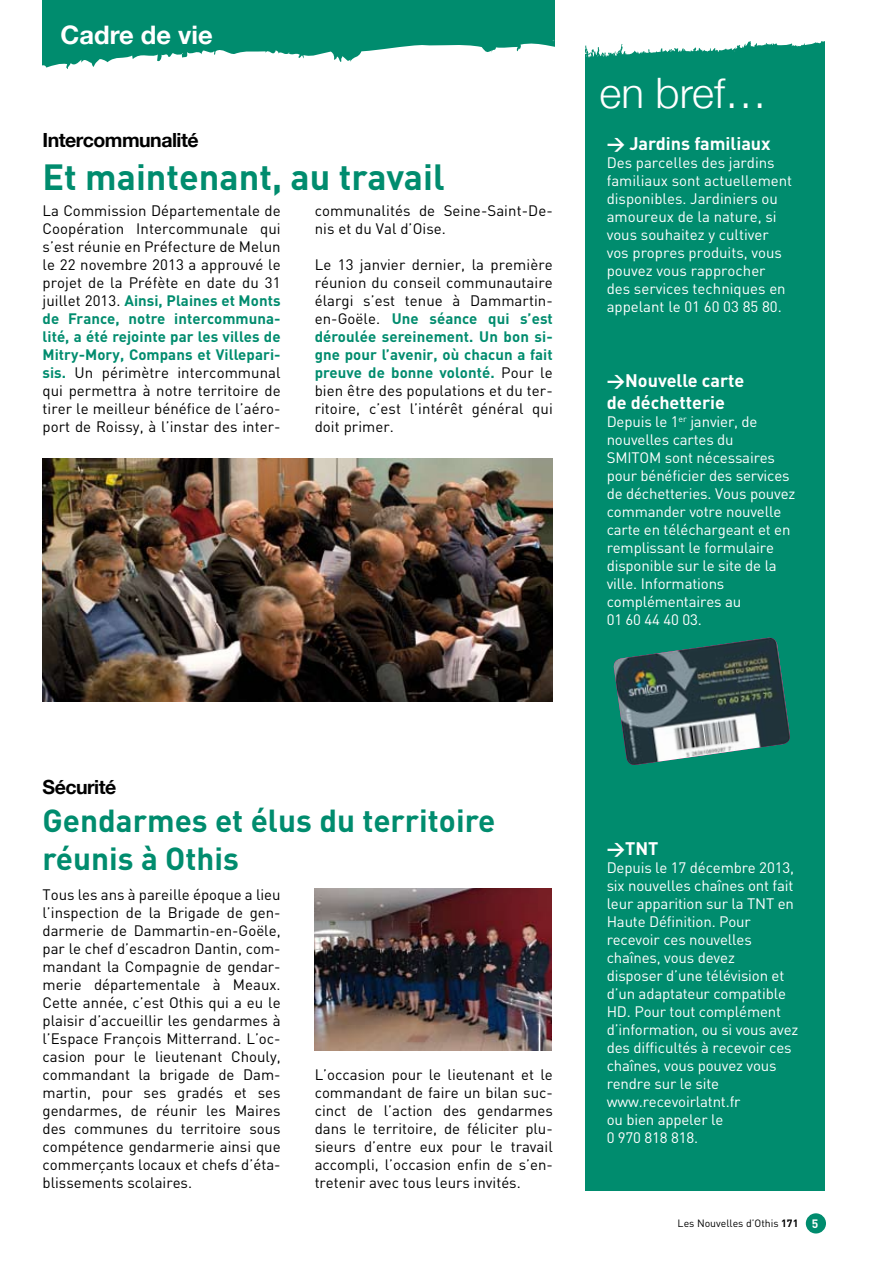
<style>
.page{position:relative;width:893px;height:1263px;background:#fff}
.page>*{position:absolute;margin:0;border:0;box-sizing:border-box;transform-origin:0 0}
.t1{font:300 42px "Helvetica Neue";color:#fff}
.t2{font:700 36px "DIN";color:#008c6e}
.t3{font:700 31.5px/37.8px "DIN";color:#008c6e}
.t4{font:700 25.5px "Helvetica Neue";color:#fff}
.t5{font:700 19.5px "Helvetica Neue";letter-spacing:-.025em;color:#000}
.t6{font:700 18px/21.6px "DIN";color:#fff}
.t7{font:15px/18px "DIN";letter-spacing:.005em;color:#000;text-align:justify}
.t8{font:15px/18px "DIN";letter-spacing:-.01em;color:#fff}
.t9{font:700 12px "DIN";color:#fff}
.t10{font:10.5px "DIN";color:#000}
.s1{font-weight:700;color:#008c6e}
.s2{font-weight:700}
</style>
<div class="page">
<div style="left:43px;top:0;width:512px;height:68px;background:#008c6e"></div>
<div style="left:806px;top:1213px;width:20px;height:20px;background:#008c6e;border-radius:50%"></div>
<div style="left:585px;top:41px;width:240px;height:1150px;background:#008c6e"></div>
<img style="left:43px;top:458px;width:510px;height:244px">
<svg style="left:42px;top:28px;width:783px;height:41px"></svg>
<img style="left:613px;top:638px;width:177px;height:127px">
<img style="left:315px;top:888px;width:236px;height:162px">
<h3 class="t4" style="left:61px;top:19px;width:154px">Cadre de vie</h3>
<h3 class="t5" style="left:43px;top:128px;width:158px">Intercommunalité</h3>
<h2 class="t2" style="left:43px;top:153px;width:404px">Et maintenant, au travail</h2>
<p class="t7" style="left:43px;top:201px;width:240px">La Commission Départementale de Coopération Intercommunale qui s’est réunie en Préfecture de Melun le 22 novembre 2013 a approuvé le projet de la Préfète en date du 31 juillet 2013. <span class="s1">Ainsi, Plaines et Monts de France, notre intercommuna&shy;lité, a été rejointe par les villes de Mitry-Mory, Compans et Villepari&shy;sis.</span> Un périmètre intercommunal qui permettra à notre territoire de tirer le meilleur bénéfice de l’aéro&shy;port de Roissy, à l’instar des inter-</p>
<p class="t7" style="left:315px;top:201px;width:240px">communalités de Seine-Saint-De&shy;nis et du Val d’Oise.</p>
<p class="t7" style="left:315px;top:255px;width:240px">Le 13 janvier dernier, la première réunion du conseil communautaire élargi s’est tenue à Dammartin&shy;en-Goële. <span class="s1">Une séance qui s’est déroulée sereinement. Un bon si&shy;gne pour l’avenir, où chacun a fait preuve de bonne volonté.</span> Pour le bien être des populations et du ter&shy;ritoire, c’est l’intérêt général qui doit primer.</p>
<h1 class="t1" style="left:600px;top:68px;width:169px">en bref…</h1>
<p class="t6" style="left:607px;top:132px;width:166px">&gt; Jardins familiaux</p>
<p class="t8" style="left:607px;top:153px;width:187px">Des parcelles des jardins familiaux sont actuellement disponibles. Jardiniers ou amoureux de la nature, si vous souhaitez y cultiver vos propres produits, vous pouvez vous rapprocher des services techniques en appelant le 01 60 03 85 80.</p>
<p class="t6" style="left:607px;top:369px;width:139px">&gt;Nouvelle carte de déchetterie</p>
<p class="t8" style="left:607px;top:412px;width:190px">Depuis le 1<sup>er</sup> janvier, de nouvelles cartes du<br>SMITOM sont nécessaires pour bénéficier des services de déchetteries. Vous pouvez commander votre nouvelle carte en téléchargeant et en remplissant le formulaire disponible sur le site de la ville. Informations complémentaires au<br>01 60 44 40 03.</p>
<h3 class="t5" style="left:43px;top:775px;width:75px">Sécurité</h3>
<h3 class="t3" style="left:43px;top:800px;width:454px">Gendarmes et élus du territoire réunis à Othis</h3>
<p class="t7" style="left:43px;top:885px;width:240px">Tous les ans à pareille époque a lieu l’inspection de la Brigade de gen&shy;darmerie de Dammartin-en-Goële, par le chef d’escadron Dantin, com&shy;mandant la Compagnie de gendar&shy;merie départementale à Meaux.<br>Cette année, c’est Othis qui a eu le plaisir d’accueillir les gendarmes à l’Espace François Mitterrand. L’oc&shy;casion pour le lieutenant Chouly, commandant la brigade de Dam&shy;martin, pour ses gradés et ses gendarmes, de réunir les Maires des communes du territoire sous compétence gendarmerie ainsi que commerçants locaux et chefs d’éta&shy;blissements scolaires.</p>
<p class="t7" style="left:315px;top:1065px;width:240px">L’occasion pour le lieutenant et le commandant de faire un bilan suc&shy;cinct de l’action des gendarmes dans le territoire, de féliciter plu&shy;sieurs d’entre eux pour le travail accompli, l’occasion enfin de s’en&shy;tretenir avec tous leurs invités.</p>
<p class="t6" style="left:607px;top:837px;width:53px">&gt;TNT</p>
<p class="t8" style="left:607px;top:859px;width:193px">Depuis le 17 décembre 2013, six nouvelles chaînes ont fait leur apparition sur la TNT en<br>Haute Définition. Pour recevoir ces nouvelles chaînes, vous devez<br>disposer d’une télévision et d’un adaptateur compatible<br>HD. Pour tout complément d’information, ou si vous avez des difficultés à recevoir ces chaînes, vous pouvez vous rendre sur le site www.recevoirlatnt.fr<br>ou bien appeler le<br>0 970 818 818.</p>
<p class="t10" style="left:678px;top:1217px;width:122px">Les Nouvelles d’Othis <span class="s2">171</span></p>
<p class="t9" style="left:812px;top:1215px;width:8px">5</p>
</div>
